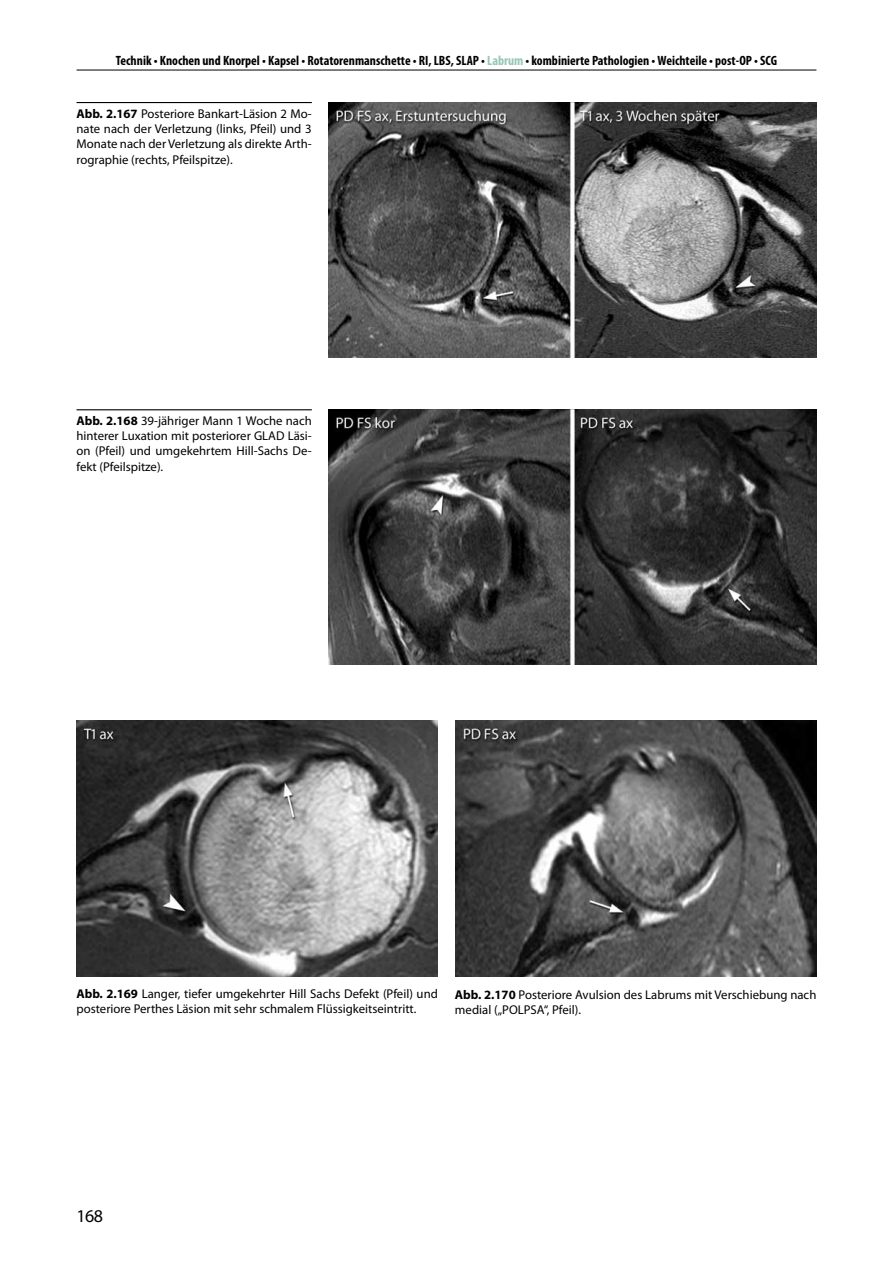
<style>
.page{position:relative;width:893px;height:1263px;background:#fff}
.page>*{position:absolute;margin:0;border:0;box-sizing:border-box;transform-origin:0 0}
.t1{font:18px "Myriad Pro";color:#000}
.t2{font:700 condensed 13.5px "Myriad Pro";color:#000}
.t3{font:12.75px/15.3px "Myriad Pro";color:#000;text-align:justify}
.s1{color:#96c6b8}
.s2{font-weight:700}
</style>
<div class="page">
<hr style="left:77px;top:70px;width:739px;height:1px;background:#000">
<hr style="left:77px;top:102px;width:235px;height:1px;background:#000">
<hr style="left:77px;top:409px;width:235px;height:1px;background:#000">
<img style="left:329px;top:102px;width:487px;height:255px">
<img style="left:329px;top:409px;width:488px;height:255px">
<img style="left:77px;top:721px;width:361px;height:255px">
<img style="left:455px;top:721px;width:361px;height:255px">
<p class="t2" style="left:116px;top:52px;width:663px">Technik • Knochen und Knorpel • Kapsel • Rotatorenmanschette • RI, LBS, SLAP • <span class="s1">Labrum</span> • kombinierte Pathologien • Weichteile • post-OP • SCG</p>
<p class="t3" style="left:77px;top:105px;width:237px"><span class="s2">Abb. 2.167</span> Posteriore Bankart-Läsion 2 Mo&shy;nate nach der Verletzung (links, Pfeil) und 3<br>Monate nach der Verletzung als direkte Arth&shy;rographie (rechts, Pfeilspitze).</p>
<p class="t3" style="left:77px;top:413px;width:237px"><span class="s2">Abb. 2.168</span> 39-jähriger Mann 1 Woche nach hinterer Luxation mit posteriorer GLAD Läsi&shy;on (Pfeil) und umgekehrtem Hill-Sachs De&shy;fekt (Pfeilspitze).</p>
<p class="t3" style="left:77px;top:985px;width:363px"><span class="s2">Abb. 2.169</span> Langer, tiefer umgekehrter Hill Sachs Defekt (Pfeil) und posteriore Perthes Läsion mit sehr schmalem Flüssigkeitseintritt.</p>
<p class="t3" style="left:455px;top:986px;width:363px"><span class="s2">Abb. 2.170</span> Posteriore Avulsion des Labrums mit Verschiebung nach medial („POLPSA“, Pfeil).</p>
<h1 class="t1" style="left:77px;top:1205px;width:28px">168</h1>
</div>
